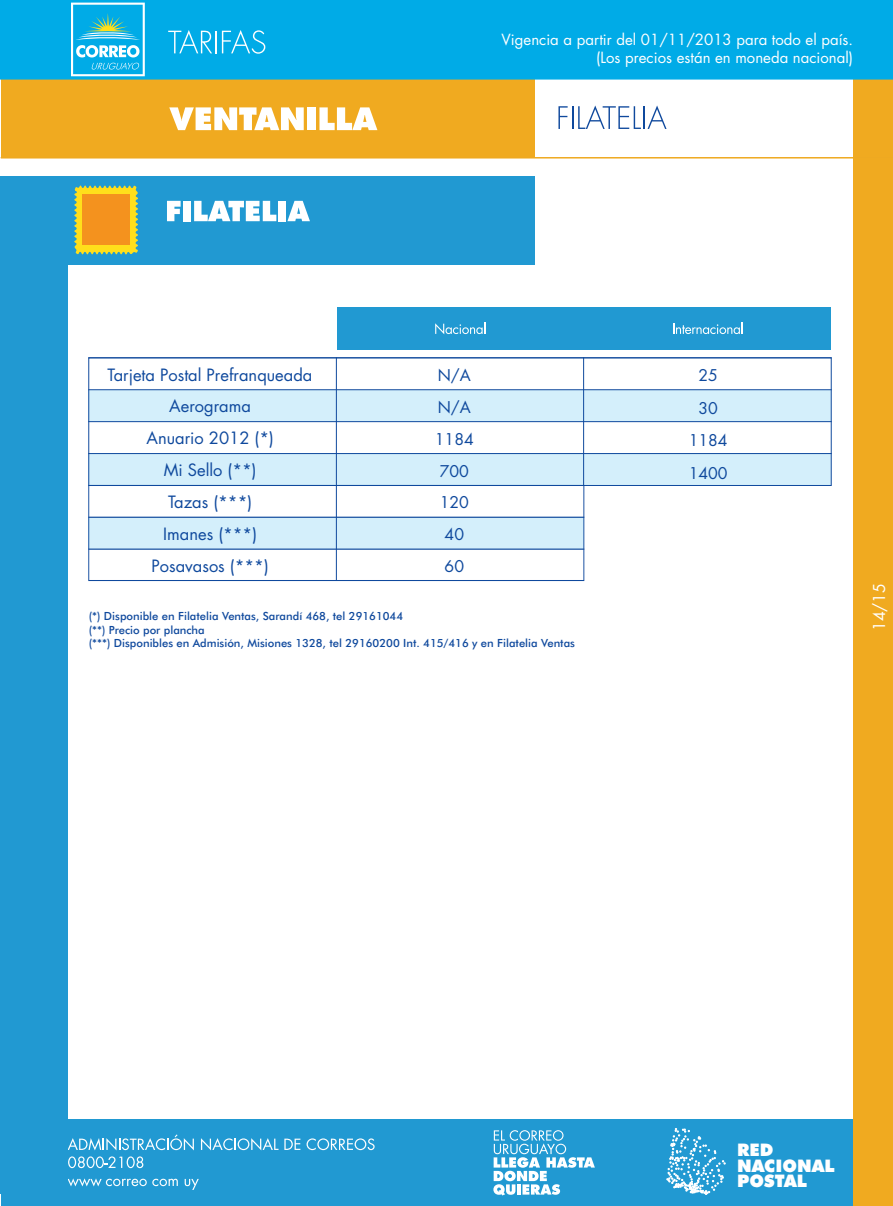
<style>
.page{position:relative;width:893px;height:1206px;background:#fff}
.page>*{position:absolute;margin:0;border:0;box-sizing:border-box;transform-origin:0 0}
.t1{font:900 17.25px/15.9px "Futura BT";color:#fff}
.t2{font:16.5px/32px "Futura Std";color:#0f499d;text-align:center}
.t3{font:15.9px "Futura Std";color:#fff}
.t4{font:15.75px/31.8px "Futura Std";color:#0f499d;text-align:center}
.t5{font:15px/18.1px "Futura Std";color:#fff;text-align:right}
.t6{font:500 11.25px/13.5px "Futura BT";color:#0f499d}
</style>
<div class="page">
<div style="left:89px;top:517px;width:495px;height:32px;background:#d4effb"></div>
<hr style="left:89px;top:548px;width:495px;height:1px;background:#0f499d">
<div style="left:1px;top:1118px;width:856px;height:87px;background:#2199d2"></div>
<svg style="left:68px;top:1134px;width:126px;height:16px"></svg>
<svg style="left:201px;top:1138px;width:99px;height:12px"></svg>
<svg style="left:307px;top:1138px;width:68px;height:11px"></svg>
<svg style="left:68px;top:1156px;width:75px;height:11px"></svg>
<svg style="left:68px;top:1178px;width:110px;height:8px"></svg>
<svg style="left:185px;top:1178px;width:14px;height:11px"></svg>
<svg style="left:493px;top:1130px;width:102px;height:65px"></svg>
<svg style="left:667px;top:1128px;width:58px;height:66px"></svg>
<div style="left:1px;top:80px;width:533px;height:78px;background:#f0aa20"></div>
<div style="left:853px;top:80px;width:40px;height:1125px;background:#f0aa20"></div>
<svg style="left:169px;top:107px;width:135px;height:23px"></svg>
<div style="left:307px;top:107px;width:9px;height:23px;background:#fff"></div>
<svg style="left:319px;top:107px;width:58px;height:23px"></svg>
<hr style="left:1px;top:157px;width:892px;height:1px;background:#f0aa20">
<div style="left:1px;top:176px;width:534px;height:89px;background:#2199d2"></div>
<svg style="left:558px;top:105px;width:83px;height:24px"></svg>
<hr style="left:643px;top:106px;width:2px;height:23px;background:#0f499d">
<svg style="left:648px;top:105px;width:18px;height:24px"></svg>
<svg style="left:167px;top:201px;width:14px;height:20px"></svg>
<div style="left:183px;top:201px;width:8px;height:20px;background:#fff"></div>
<svg style="left:194px;top:201px;width:82px;height:20px"></svg>
<div style="left:278px;top:201px;width:8px;height:20px;background:#fff"></div>
<svg style="left:287px;top:201px;width:23px;height:20px"></svg>
<div style="left:1px;top:176px;width:67px;height:1017px;background:#2199d2"></div>
<svg style="left:74px;top:185px;width:64px;height:70px;background:#cecf42"></svg>
<div style="left:82px;top:194px;width:48px;height:51px;background:#f4921e"></div>
<div style="left:89px;top:389px;width:742px;height:32px;background:#d4effb"></div>
<div style="left:89px;top:453px;width:742px;height:32px;background:#d4effb"></div>
<div style="left:337px;top:307px;width:246px;height:42px;background:#2199d2"></div>
<svg style="left:435px;top:322px;width:50px;height:12px"></svg>
<div style="left:584px;top:307px;width:247px;height:42px;background:#2199d2"></div>
<svg style="left:673px;top:322px;width:70px;height:12px"></svg>
<hr style="left:89px;top:453px;width:742px;height:1px;background:#0f499d">
<hr style="left:89px;top:421px;width:742px;height:1px;background:#0f499d">
<hr style="left:89px;top:389px;width:742px;height:1px;background:#0f499d">
<hr style="left:583px;top:358px;width:1px;height:127px;background:#0f499d">
<hr style="left:336px;top:358px;width:1px;height:222px;background:#0f499d">
<div style="left:0;top:0;width:893px;height:80px;background:#00abe7"></div>
<svg style="left:168px;top:30px;width:97px;height:24px;background:#31bbeb"></svg>
<svg style="left:71px;top:3px;width:74px;height:73px;background:#43c0e5"></svg>
<hr style="left:89px;top:517px;width:495px;height:1px;background:#0f499d">
<hr style="left:89px;top:357px;width:742px;height:1px;background:#0f499d">
<div style="left:89px;top:485px;width:495px;height:95px;border:1px solid #0f499d"></div>
<h3 class="t5" style="left:502px;top:31px;width:353px">Vigencia a partir del 01/11/2013 para todo el país. (Los precios están en moneda nacional)</h3>
<h2 class="t2" style="left:108px;top:359px;width:206px">Tarjeta Postal Prefranqueada</h2>
<h3 class="t4" style="left:435px;top:360px;width:40px">N/A<br>N/A<br>1184<br>700<br>120<br>40<br>60</h3>
<h3 class="t4" style="left:689px;top:359px;width:40px;line-height:32.5px">25<br>30<br>1184<br>1400</h3>
<h2 class="t2" style="left:146px;top:390px;width:129px">Aerograma<br>Anuario 2012 (*)<br>Mi Sello (**)<br>Tazas (***)<br>Imanes (***)<br>Posavasos (***)</h2>
<p class="t6" style="left:89px;top:610px;width:488px">(*) Disponible en Filatelia Ventas, Sarandí 468, tel 29161044<br>(**) Precio por plancha<br>(***) Disponibles en Admisión, Misiones 1328, tel 29160200 Int. 415/416 y en Filatelia Ventas</p>
<h3 class="t3" style="left:872px;top:631px;width:50px;rotate:-90deg">14/15</h3>
<h1 class="t1" style="left:737px;top:1142px;width:99px">RED<br>NACIONAL<br>POSTAL</h1>
</div>
